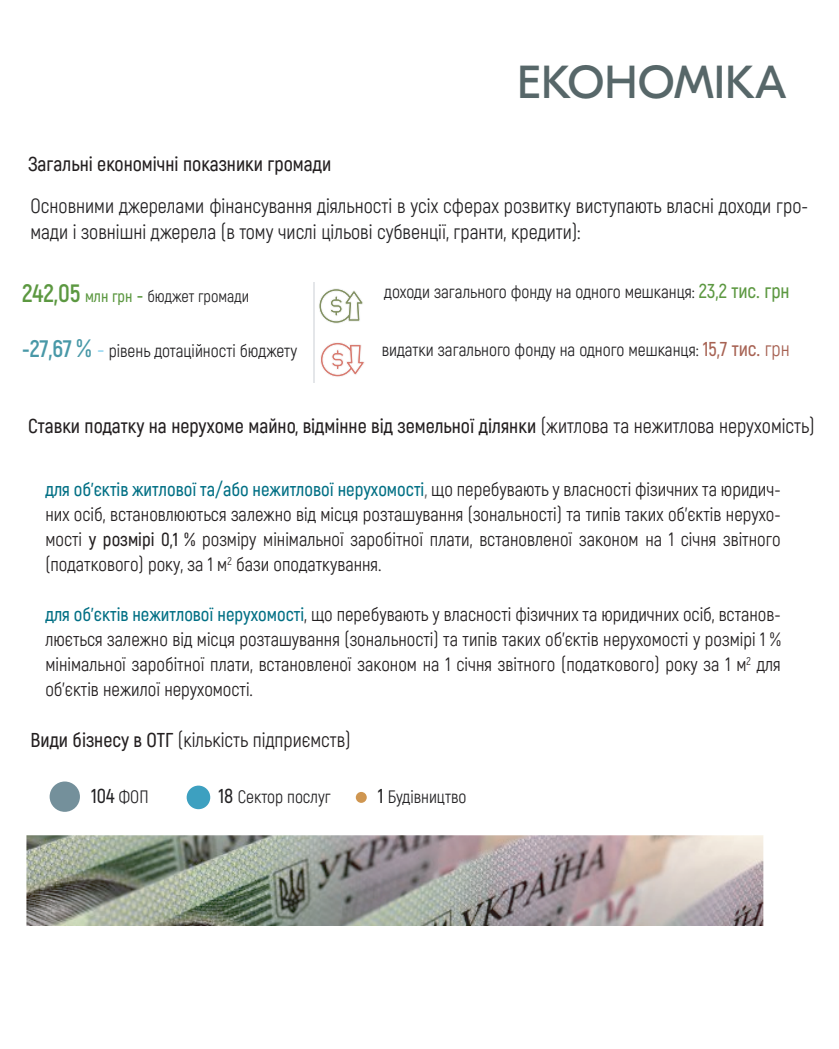
<style>
.page{position:relative;width:839px;height:1049px;background:#fff}
.page>*{position:absolute;margin:0;border:0;box-sizing:border-box;transform-origin:0 0}
.t1{font:46.25px "GT Eesti Pro Display";color:#576769}
.t2{font:20px/26.2px "Akrobat";color:#232224}
.t3{font:600 20px "Akrobat";color:#231f20}
.t4{font:20px "Akrobat";color:#231f20}
.t5{font:600 20px "Akrobat";color:#232224}
.t6{font:18.75px/25px "Akrobat";color:#231f20;text-align:justify}
.t7{font:17.5px "Akrobat";color:#232224}
.t8{font:16.25px "Akrobat";color:#232224}
.s1{font-weight:700;font-size:25px;color:#5c9841}
.s2{font-weight:600;color:#5c9841}
.s3{font-weight:600;font-size:20px;color:#5c9841}
.s4{font-weight:700;font-size:23.75px;color:rgb(0 112 133/.72)}
.s5{font-weight:700;font-size:25px;color:rgb(0 112 133/.72)}
.s6{font-size:22.5px;color:rgb(0 158 222/.49)}
.s7{font-weight:600;font-size:20px;color:#a76253}
.s8{font-size:20px;color:#a76253}
.s9{font-weight:400}
.s10{font-weight:600;color:#006f84}
.s11{font-weight:600;color:#67676a}
.s12{font-weight:600}
.s13{font-weight:400;font-size:17.5px}
.s14{font-weight:600;font-size:20px}
</style>
<div class="page">
<img style="left:26px;top:835px;width:738px;height:90px">
<svg style="left:319px;top:288px;width:46px;height:89px"></svg>
<hr style="left:313px;top:282px;width:1px;height:100px;background:#c3c8ce">
<div style="left:187px;top:785px;width:23px;height:24px;background:#3da0c0;border-radius:50%"></div>
<div style="left:356px;top:792px;width:11px;height:11px;background:#cf9651;border-radius:50%"></div>
<div style="left:50px;top:781px;width:30px;height:31px;background:#74909b;border-radius:50%"></div>
<h1 class="t1" style="left:517px;top:57px;width:271px">ЕКОНОМІКА</h1>
<p class="t3" style="left:28px;top:152px;width:305px">Загальні економічні показники громади</p>
<p class="t2" style="left:31px;top:192px;width:779px">Основними джерелами фінансування діяльності в усіх сферах розвитку виступають власні доходи гро&shy;мади і зовнішні джерела (в тому числі цільові субвенції, гранти, кредити):</p>
<p class="t8" style="left:22px;top:286px;width:229px"><span class="s1">242,05</span> <span class="s2">млн грн</span> <span class="s3">-</span> бюджет громади</p>
<p class="t7" style="left:384px;top:281px;width:407px">доходи загального фонду на одного мешканця: <span class="s3">23,2 тис. грн</span></p>
<p class="t7" style="left:22px;top:341px;width:277px"><span class="s4">-27,67</span> <span class="s5">%</span> <span class="s6">-</span> рівень дотаційності бюджету</p>
<p class="t7" style="left:382px;top:340px;width:410px">видатки загального фонду на одного мешканця: <span class="s7">15,7 тис.</span> <span class="s8">грн</span></p>
<p class="t3" style="left:28px;top:414px;width:788px">Ставки податку на нерухоме майно, відмінне від земельної ділянки <span class="s9">(житлова та нежитлова нерухомість)</span></p>
<p class="t6" style="left:45px;top:477px;width:737px"><span class="s10">для об’єктів житлової та/або нежитлової нерухомості</span><span class="s11">,</span> що перебувають у власності фізичних та юридич&shy;них осіб, встановлюються залежно від місця розташування (зональності) та типів таких об’єктів нерухо&shy;мості <span class="s12">у розмірі 0,1 %</span> розміру мінімальної заробітної плати, встановленої законом на 1 січня звітного (податкового) року, за 1 м<sup>2</sup> бази оподаткування.</p>
<p class="t6" style="left:45px;top:602px;width:737px"><span class="s10">для об’єктів нежитлової нерухомості</span>, що перебувають у власності фізичних та юридичних осіб, встанов&shy;люється залежно від місця розташування (зональності) та типів таких об’єктів нерухомості у розмірі 1 % мінімальної заробітної плати, встановленої законом на 1 січня звітного (податкового) року за 1 м<sup>2</sup> для об’єктів нежилої нерухомості.</p>
<p class="t4" style="left:31px;top:728px;width:322px"><span class="s12">Види бізнесу в ОТГ</span> (кількість підприємств)</p>
<p class="t5" style="left:91px;top:783px;width:59px">104 <span class="s13">ФОП</span></p>
<p class="t7" style="left:218px;top:786px;width:114px"><span class="s14">18</span> Cектор послуг</p>
<p class="t7" style="left:378px;top:786px;width:90px"><span class="s14">1</span> Будівництво</p>
</div>
